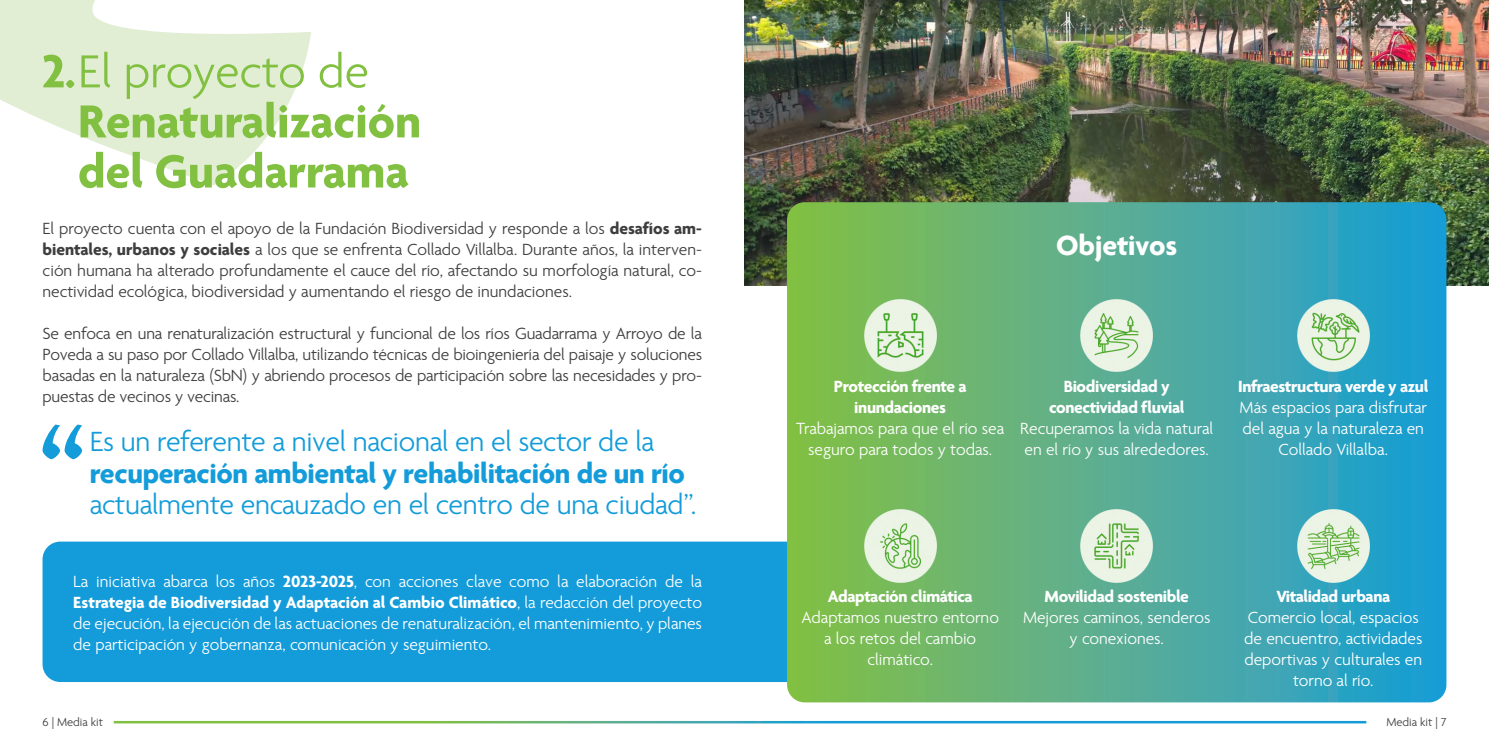
<style>
.page{position:relative;width:1489px;height:745px;background:#fff}
.page>*{position:absolute;margin:0;border:0;box-sizing:border-box;transform-origin:0 0}
.t1{font:700 50px/50px "Agenda One";color:#81c040}
.t2{font:300 30px/31.2px "Agenda One";letter-spacing:-.01em;color:#139cd9}
.t3{font:700 30px "Agenda One";letter-spacing:-.005em;color:#fff}
.t4{font:300 17.5px/21px "Agenda One";color:#fff;text-align:center}
.t5{font:300 17.5px/21px "Agenda One";letter-spacing:-.01em;color:#3e3e3f;text-align:justify}
.t6{font:700 17.5px/21px "Agenda One";letter-spacing:-.02em;color:#fff;text-align:center}
.t7{font:300 12.5px "Agenda One";color:#3e3e3f}
.s1{font-weight:300}
.s2{font-weight:700}
</style>
<div class="page">
<div style="left:43px;top:541px;width:810px;height:140px;background:#139cd9;border-radius:18px"></div>
<img style="left:744px;top:0;width:744px;height:285px">
<svg style="left:0;top:0;width:311px;height:185px;fill:#e2eed4"></svg>
<svg style="left:43px;top:424px;width:39px;height:35px"></svg>
<svg style="left:787px;top:202px;width:659px;height:500px;background:#54ad90"></svg>
<img style="left:864px;top:299px;width:72px;height:72px">
<img style="left:864px;top:509px;width:72px;height:72px">
<img style="left:1297px;top:299px;width:72px;height:72px">
<img style="left:1297px;top:509px;width:72px;height:72px">
<img style="left:1080px;top:299px;width:72px;height:72px">
<img style="left:1080px;top:509px;width:72px;height:72px">
<p class="t1" style="left:78px;top:46px;width:344px;text-indent:-35px">2. <span class="s1">El proyecto de<br></span>Renaturalización del Guadarrama</p>
<p class="t5" style="left:43px;top:218px;width:661px">El proyecto cuenta con el apoyo de la Fundación Biodiversidad y responde a los <span class="s2">desafíos am&shy;bientales, urbanos y sociales</span> a los que se enfrenta Collado Villalba. Durante años, la interven&shy;ción humana ha alterado profundamente el cauce del río, afectando su morfología natural, co&shy;nectividad ecológica, biodiversidad y aumentando el riesgo de inundaciones.</p>
<p class="t5" style="left:43px;top:323px;width:661px">Se enfoca en una renaturalización estructural y funcional de los ríos Guadarrama y Arroyo de la Poveda a su paso por Collado Villalba, utilizando técnicas de bioingeniería del paisaje y soluciones basadas en la naturaleza (SbN) y abriendo procesos de participación sobre las necesidades y pro&shy;puestas de vecinos y vecinas.</p>
<p class="t2" style="left:90px;top:426px;width:608px">Es un referente a nivel nacional en el sector de la <span class="s2">recuperación ambiental y rehabilitación de un río </span>actualmente encauzado en el centro de una ciudad”.</p>
<p class="t4" style="left:73px;top:570px;width:630px;text-align:justify">La iniciativa abarca los años <span class="s2">2023-2025</span>, con acciones clave como la elaboración de la <span class="s2">Estrategia de Biodiversidad y Adaptación al Cambio Climático</span>, la redacción del proyecto de ejecución, la ejecución de las actuaciones de renaturalización, el mantenimiento, y planes de participación y gobernanza, comunicación y seguimiento.</p>
<p class="t3" style="left:1056px;top:229px;width:123px">Objetivos</p>
<p class="t6" style="left:833px;top:375px;width:134px">Protección frente a inundaciones</p>
<p class="t4" style="left:796px;top:417px;width:209px">Trabajamos para que el río sea seguro para todos y todas.</p>
<p class="t6" style="left:1049px;top:375px;width:137px">Biodiversidad y conectividad fluvial</p>
<p class="t4" style="left:1020px;top:417px;width:194px;text-align:left">Recuperamos la vida natural en el río y sus alrededores.</p>
<p class="t6" style="left:1238px;top:375px;width:191px">Infraestructura verde y azul</p>
<p class="t4" style="left:1239px;top:396px;width:189px">Más espacios para disfrutar del agua y la naturaleza en<br>Collado Villalba.</p>
<p class="t6" style="left:827px;top:585px;width:146px">Adaptación climática</p>
<p class="t4" style="left:801px;top:606px;width:199px">Adaptamos nuestro entorno a los retos del cambio climático.</p>
<p class="t6" style="left:1044px;top:585px;width:146px">Movilidad sostenible</p>
<p class="t4" style="left:1023px;top:606px;width:189px">Mejores caminos, senderos y conexiones.</p>
<p class="t6" style="left:1276px;top:585px;width:115px">Vitalidad urbana</p>
<p class="t4" style="left:1244px;top:606px;width:180px">Comercio local, espacios de encuentro, actividades deportivas y culturales en torno al río.</p>
<p class="t7" style="left:43px;top:715px;width:62px">6 | Media kit</p>
<p class="t7" style="left:1386px;top:715px;width:61px">Media kit | 7</p>
</div>
